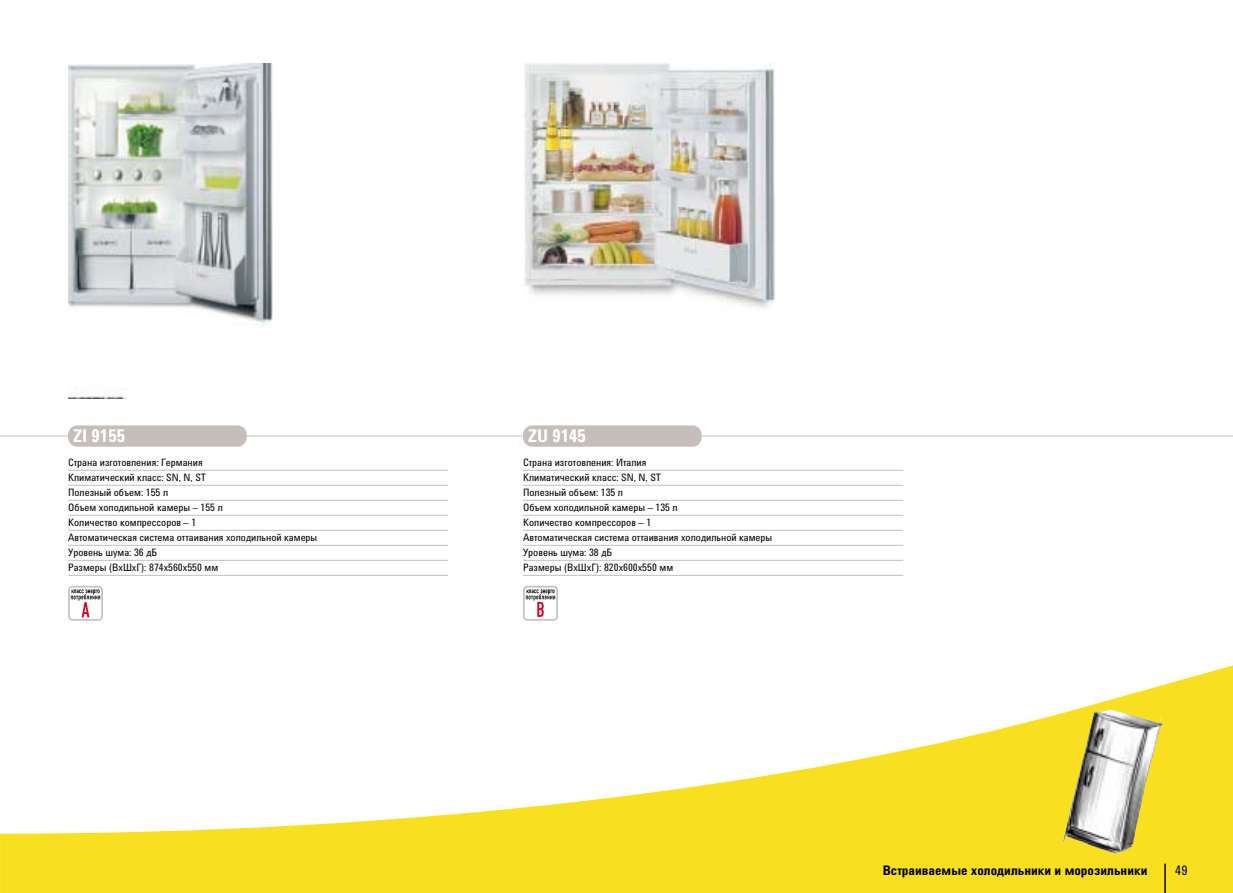
<style>
.page{position:relative;width:1233px;height:893px;background:#fff}
.page>*{position:absolute;margin:0;border:0;box-sizing:border-box;transform-origin:0 0}
.t1{font:700 condensed 18px "Utah Cyr";color:#fff}
.t2{font:700 condensed 13.5px "Utah Cyr";color:#000}
.t3{font:condensed 13.5px "Utah Cyr";color:#000}
.t4{font:condensed 10.5px/15px "Utah Cyr";color:#000}
</style>
<div class="page">
<hr style="left:0;top:436px;width:1233px;height:1px;background:#c5beba">
<svg style="left:0;top:665px;width:1233px;height:227px"></svg>
<hr style="left:1164px;top:863px;width:2px;height:29px;background:#000">
<img style="left:1063px;top:772px;width:17px;height:70px">
<div style="left:68px;top:425px;width:179px;height:21px;background:#c5beba;border-radius:9px"></div>
<img style="left:68px;top:64px;width:205px;height:334px">
<hr style="left:68px;top:470px;width:380px;height:1px;background:#c5beba">
<hr style="left:68px;top:485px;width:380px;height:1px;background:#c5beba">
<hr style="left:68px;top:500px;width:380px;height:1px;background:#c5beba">
<hr style="left:68px;top:515px;width:380px;height:1px;background:#c5beba">
<hr style="left:68px;top:530px;width:380px;height:1px;background:#c5beba">
<hr style="left:68px;top:545px;width:380px;height:1px;background:#c5beba">
<hr style="left:68px;top:560px;width:380px;height:1px;background:#c5beba">
<hr style="left:68px;top:575px;width:380px;height:1px;background:#c5beba">
<div style="left:523px;top:425px;width:179px;height:21px;background:#c5beba;border-radius:9px"></div>
<hr style="left:523px;top:470px;width:380px;height:1px;background:#c5beba">
<hr style="left:523px;top:485px;width:380px;height:1px;background:#c5beba">
<hr style="left:523px;top:500px;width:380px;height:1px;background:#c5beba">
<hr style="left:523px;top:515px;width:380px;height:1px;background:#c5beba">
<hr style="left:523px;top:530px;width:380px;height:1px;background:#c5beba">
<hr style="left:523px;top:545px;width:380px;height:1px;background:#c5beba">
<hr style="left:523px;top:560px;width:380px;height:1px;background:#c5beba">
<hr style="left:523px;top:575px;width:380px;height:1px;background:#c5beba">
<img style="left:524px;top:64px;width:251px;height:244px">
<svg style="left:523px;top:585px;width:35px;height:35px"></svg>
<svg style="left:68px;top:585px;width:35px;height:35px"></svg>
<h1 class="t1" style="left:74px;top:429px;width:53px">ZI 9155</h1>
<p class="t4" style="left:68px;top:455px;width:251px">Страна изготовления: Германия<br>Климатический класс: SN, N, ST<br>Полезный объем: 155 л<br>Объем холодильной камеры – 155 л<br>Количество компрессоров – 1<br>Автоматическая система оттаивания холодильной камеры<br>Уровень шума: 36 дБ<br>Размеры (ВхШхГ): 874х560х550 мм</p>
<h1 class="t1" style="left:529px;top:429px;width:59px">ZU 9145</h1>
<p class="t4" style="left:523px;top:455px;width:251px">Страна изготовления: Италия<br>Климатический класс: SN, N, ST<br>Полезный объем: 135 л<br>Объем холодильной камеры – 135 л<br>Количество компрессоров – 1<br>Автоматическая система оттаивания холодильной камеры<br>Уровень шума: 38 дБ<br>Размеры (ВхШхГ): 820х600х550 мм</p>
<p class="t2" style="left:883px;top:864px;width:266px">Встраиваемые холодильники и морозильники</p>
<p class="t3" style="left:1175px;top:865px;width:14px">49</p>
</div>
